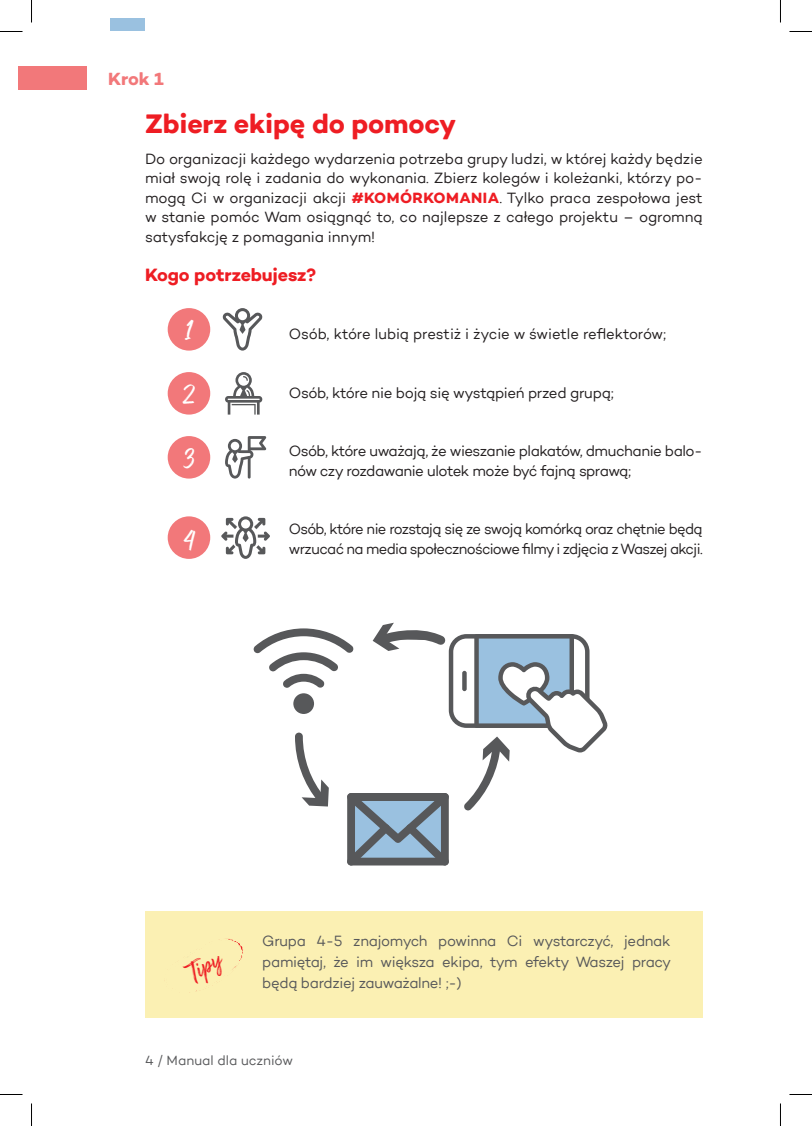
<style>
.page{position:relative;width:812px;height:1126px;background:#fff}
.page>*{position:absolute;margin:0;border:0;box-sizing:border-box;transform-origin:0 0}
.naglowek{font:700 27px "DKMS Custom TT";letter-spacing:-.005em;color:#ee1d23}
.t1{font:22.5px "Arsilon DKMS Regular";color:#fff}
.tekst{font:22.5px "Arsilon DKMS Regular";color:#ee1d23}
.tekst-2{font:700 18px "DKMS Custom TT";letter-spacing:-.01em;color:#ee1d23}
.tekst-3{font:700 18px "DKMS Custom";color:#f2787a}
.tekst-4{font:15px/19.5px "DKMS Custom TT";letter-spacing:-.035em;color:#231f20}
.shading{font:15px/21px "DKMS Custom TT";letter-spacing:-.025em;color:#57585a;text-align:justify}
.tekst-5{font:15px "DKMS Custom TT";letter-spacing:-.01em;color:#231f20}
.t2{font:13.5px "DKMS Custom TT";color:#57585a}
.s1{font-weight:700;color:#ee1d23}
</style>
<div class="page">
<svg style="left:225px;top:372px;width:37px;height:43px"></svg>
<svg style="left:225px;top:436px;width:41px;height:43px"></svg>
<svg style="left:253px;top:623px;width:355px;height:242px"></svg>
<svg style="left:222px;top:308px;width:41px;height:43px"></svg>
<svg style="left:221px;top:516px;width:49px;height:43px"></svg>
<div style="left:168px;top:308px;width:42px;height:43px;background:#f2787a;border-radius:50%"></div>
<div style="left:168px;top:372px;width:42px;height:43px;background:#f2787a;border-radius:50%"></div>
<div style="left:168px;top:436px;width:42px;height:43px;background:#f2787a;border-radius:50%"></div>
<div style="left:168px;top:516px;width:42px;height:43px;background:#f2787a;border-radius:50%"></div>
<div style="left:110px;top:19px;width:34px;height:12px;background:#9ac1e0"></div>
<div style="left:145px;top:911px;width:558px;height:106px;background:#fbf0b3"></div>
<div style="left:19px;top:66px;width:68px;height:23px;background:#f2787a"></div>
<svg style="left:189px;top:939px;width:54px;height:54px"></svg>
<svg style="left:0;top:31px;width:22px;height:1px"></svg>
<svg style="left:789px;top:31px;width:22px;height:1px"></svg>
<svg style="left:0;top:1094px;width:22px;height:1px"></svg>
<svg style="left:789px;top:1094px;width:22px;height:1px"></svg>
<svg style="left:31px;top:0;width:1px;height:22px"></svg>
<svg style="left:31px;top:1103px;width:1px;height:23px"></svg>
<svg style="left:780px;top:0;width:1px;height:22px"></svg>
<svg style="left:780px;top:1103px;width:1px;height:23px"></svg>
<p class="tekst-3" style="left:108px;top:68px;width:57px">Krok 1</p>
<p class="naglowek" style="left:145px;top:107px;width:312px">Zbierz ekipę do pomocy</p>
<p class="tekst-4" style="left:145px;top:148px;width:559px;text-align:justify">Do organizacji każdego wydarzenia potrzeba grupy ludzi, w której każdy będzie miał swoją rolę i zadania do wykonania. Zbierz kolegów i koleżanki, którzy po&shy;mogą Ci w organizacji akcji <span class="s1">#KOMÓRKOMANIA</span>. Tylko praca zespołowa jest w stanie pomóc Wam osiągnąć to, co najlepsze z całego projektu – ogromną satysfakcję z pomagania innym!</p>
<p class="tekst-2" style="left:145px;top:263px;width:172px">Kogo potrzebujesz?</p>
<p class="t1" style="left:186px;top:317px;width:10px">1</p>
<p class="t1" style="left:184px;top:381px;width:14px">2</p>
<p class="t1" style="left:184px;top:445px;width:13px">3</p>
<p class="t1" style="left:184px;top:525px;width:13px">4</p>
<p class="tekst-5" style="left:289px;top:325px;width:378px">Osób, które lubią prestiż i życie w świetle reflektorów;</p>
<p class="tekst-4" style="left:289px;top:382px;width:326px">Osób, które nie boją się wystąpień przed grupą;</p>
<p class="tekst-4" style="left:289px;top:441px;width:415px">Osób, które uważają, że wieszanie plakatów, dmuchanie balo&shy;nów czy rozdawanie ulotek może być fajną sprawą;</p>
<p class="tekst-4" style="left:289px;top:519px;width:415px">Osób, które nie rozstają się ze swoją komórką oraz chętnie będą wrzucać na media społecznościowe filmy i zdjęcia z Waszej akcji.</p>
<p class="tekst" style="left:180px;top:963px;width:40px;rotate:-29deg">Tipy</p>
<p class="shading" style="left:262px;top:930px;width:410px">Grupa 4-5 znajomych powinna Ci wystarczyć, jednak pamiętaj, że im większa ekipa, tym efekty Waszej pracy będą bardziej zauważalne! ;-)</p>
<p class="t2" style="left:145px;top:1052px;width:149px">4 / Manual dla uczniów</p>
</div>
